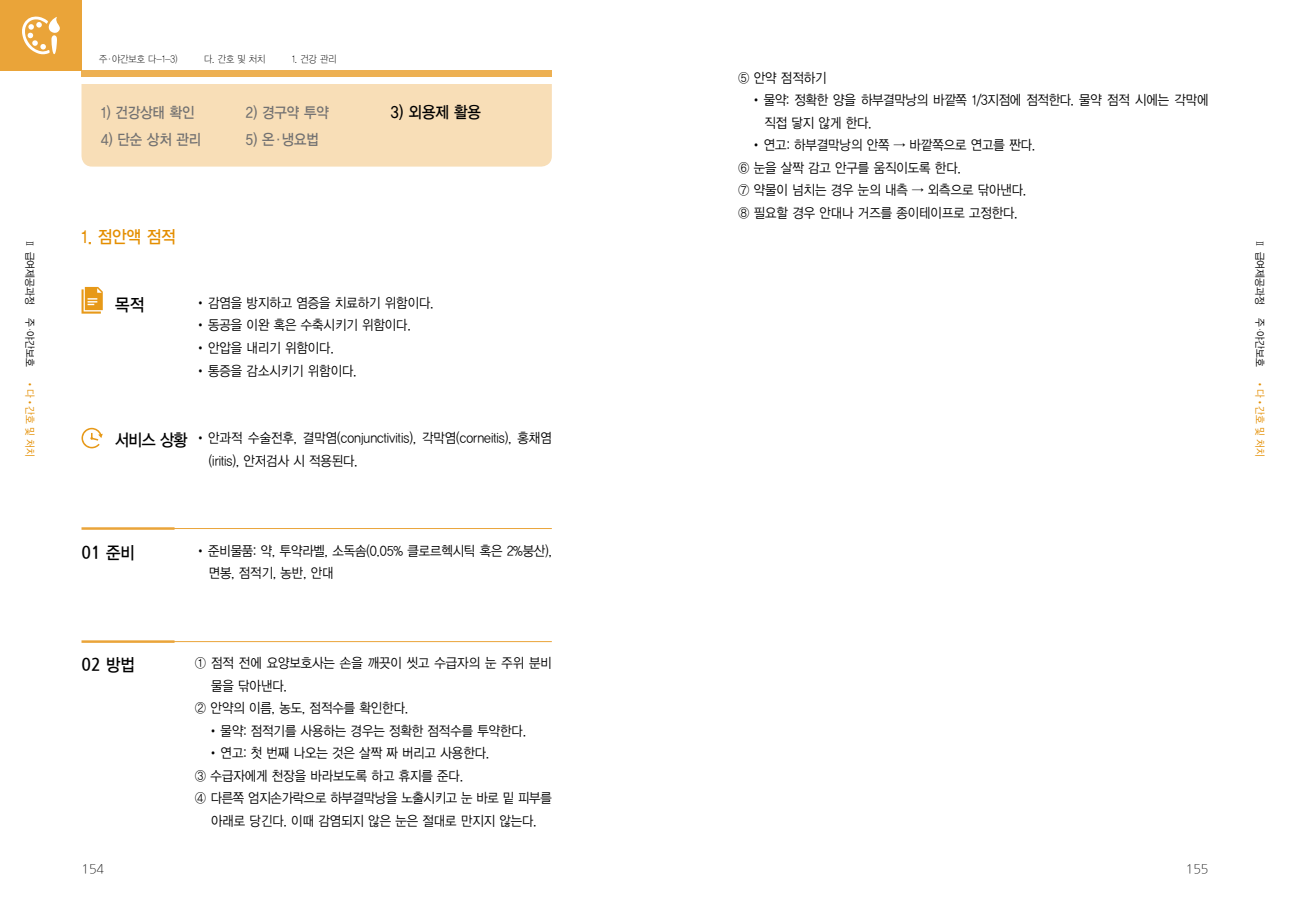
<style>
.page{position:relative;width:1290px;height:911px;background:#fff}
.page>*{position:absolute;margin:0;border:0;box-sizing:border-box;transform-origin:0 0}
.t1{font:700 17.5px "Nanum Gothic";color:#000;scale:.9 1}
.t2{font:17.5px "YDVYGO Std 13";color:#e48e00;scale:.9 1}
.t3{font:17.5px "YDVYGO Std 13";color:#000;scale:.9 1}
.t4{font:16.88px "YDVYGO Std 13";color:#000;scale:.9 1}
.t5{font:16.25px "YDVYGO Std 13";color:#000;scale:.9 1}
.t6{font:15px "YDVYGO Std 13";color:#727171;scale:.9 1}
.t7{font:13.75px/23.1px "YDVYGO Std 12";color:#000;scale:.9 1}
.t8{font:13.75px/22.5px "YDVYGO12";color:#000;scale:.9 1}
.t9{font:13.75px/22.5px "YDVYGO12";letter-spacing:-.02em;color:#000;scale:.9 1}
.t10{font:13.75px "YDVYGO Std 12";letter-spacing:-.02em;color:#000;scale:.9 1}
.t11{font:300 12.5px "Nanum Gothic";color:#000}
.t12{font:10.62px "YDVYGO Std 12";color:#000;scale:.9 1}
.t13{font:10.62px "YDVYGO12";color:#000;scale:.9 1}
.t14{font:10.62px "YDVYGO Std 12";color:#e48e00;scale:.9 1}
.t15{font:10.62px "YDVYGO12";color:#e48e00;scale:.9 1}
.t16{font:10px "YDVYGO Std 11";color:#000;scale:.9 1}
.s1{font-family:"YDVY Mj O Std 12"}
.s2{font-family:"YDVYGO Std 11"}
.s3{font-family:"YDVYGO Std 13";font-weight:400}
.s4{font-family:"YDVYGO11"}
.s5{font-family:"YDVY Mj O12"}
</style>
<div class="page">
<div style="left:81px;top:84px;width:471px;height:83px;background:#f8deb7"></div>
<div style="left:81px;top:71px;width:471px;height:6px;background:#edb052"></div>
<svg style="left:81px;top:428px;width:22px;height:20px"></svg>
<svg style="left:82px;top:287px;width:21px;height:27px"></svg>
<hr style="left:81px;top:527px;width:94px;height:3px;background:#eaa439">
<hr style="left:173px;top:528px;width:379px;height:1px;background:#eaa439">
<hr style="left:81px;top:640px;width:94px;height:3px;background:#eaa439">
<hr style="left:173px;top:641px;width:379px;height:1px;background:#eaa439">
<div style="left:0;top:0;width:82px;height:71px;background:#eaa439"></div>
<svg style="left:22px;top:16px;width:38px;height:39px"></svg>
<p class="t12" style="left:35px;top:239px;width:74px;rotate:90deg"><span class="s1">Ⅱ</span> 급여제공과정</p>
<p class="t12" style="left:35px;top:318px;width:56px;rotate:90deg">주<span class="s2">·</span>야간보호</p>
<p class="t14" style="left:35px;top:380px;width:87px;rotate:90deg">•다•간호 및 처치</p>
<p class="t16" style="left:99px;top:54px;width:89px">주·야간보호 다-1-3)</p>
<p class="t16" style="left:204px;top:54px;width:69px">다. 간호 및 처치</p>
<p class="t16" style="left:292px;top:54px;width:51px">1. 건강 관리</p>
<p class="t6" style="left:101px;top:105px;width:106px">1) 건강상태 확인</p>
<p class="t6" style="left:246px;top:105px;width:94px">2) 경구약 투약</p>
<p class="t5" style="left:391px;top:104px;width:102px">3) 외용제 활용</p>
<p class="t6" style="left:101px;top:132px;width:113px">4) 단순 상처 관리</p>
<p class="t6" style="left:246px;top:132px;width:83px">5) 온·냉요법</p>
<p class="t2" style="left:82px;top:228px;width:106px">1. 점안액 점적</p>
<p class="t3" style="left:115px;top:296px;width:34px">목적</p>
<p class="t7" style="left:195px;top:291px;width:267px"><span class="s2">•</span>감염을 방지하고 염증을 치료하기 위함이다.</p>
<p class="t7" style="left:195px;top:314px;width:241px"><span class="s2">•</span>동공을 이완 혹은 수축시키기 위함이다.</p>
<p class="t7" style="left:195px;top:336px;width:156px"><span class="s2">•</span>안압을 내리기 위함이다.</p>
<p class="t7" style="left:195px;top:359px;width:181px"><span class="s2">•</span>통증을 감소시키기 위함이다.</p>
<p class="t4" style="left:115px;top:431px;width:82px">서비스 상황</p>
<p class="t7" style="left:209px;top:426px;width:383px;text-indent:-14px"><span class="s2">•</span>안과적 수술전후, 결막염(conjunctivitis), 각막염(corneitis), 홍채염 (iritis), 안저검사 시 적용된다.</p>
<p class="t1" style="left:81px;top:543px;width:61px">01 <span class="s3">준비</span></p>
<p class="t7" style="left:209px;top:539px;width:383px;line-height:22.5px;text-indent:-14px"><span class="s2">•</span> 준비물품: 약, 투약라벨, 소독솜(0.05% 클로르헥시틱 혹은 2%붕산), 면봉, 점적기, 농반, 안대</p>
<p class="t1" style="left:81px;top:656px;width:61px">02 <span class="s3">방법</span></p>
<p class="t11" style="left:81px;top:862px;width:24px">154</p>
<p class="t7" style="left:195px;top:651px;width:398px">① 점적 전에 요양보호사는 손을 깨끗이 씻고 수급자의 눈 주위 분비</p>
<p class="t7" style="left:211px;top:674px;width:86px">물을 닦아낸다.</p>
<p class="t7" style="left:195px;top:696px;width:238px">② 안약의 이름, 농도, 점적수를 확인한다.</p>
<p class="t7" style="left:207px;top:719px;width:356px"><span class="s2">•</span>물약: 점적기를 사용하는 경우는 정확한 점적수를 투약한다.</p>
<p class="t7" style="left:207px;top:741px;width:315px"><span class="s2">•</span>연고: 첫 번째 나오는 것은 살짝 짜 버리고 사용한다.</p>
<p class="t7" style="left:195px;top:764px;width:300px">③ 수급자에게 천장을 바라보도록 하고 휴지를 준다.</p>
<p class="t10" style="left:195px;top:791px;width:398px">④ 다른쪽 엄지손가락으로 하부결막낭을 노출시키고 눈 바로 밑 피부를</p>
<p class="t7" style="left:211px;top:809px;width:363px">아래로 당긴다. 이때 감염되지 않은 눈은 절대로 만지지 않는다.</p>
<p class="t8" style="left:738px;top:66px;width:100px">⑤ 안약 점적하기</p>
<p class="t9" style="left:764px;top:88px;width:495px;text-indent:-14px"><span class="s4">•</span> 물약: 정확한 양을 하부결막낭의 바깥쪽 1/3지점에 점적한다. 물약 점적 시에는 각막에 직접 닿지 않게 한다.</p>
<p class="t8" style="left:738px;top:133px;width:332px;text-indent:12px"><span class="s4">•</span>연고: 하부결막낭의 안쪽 → 바깥쪽으로 연고를 짠다.<br>⑥ 눈을 살짝 감고 안구를 움직이도록 한다.<br>⑦ 약물이 넘치는 경우 눈의 내측 → 외측으로 닦아낸다.<br>⑧ 필요할 경우 안대나 거즈를 종이테이프로 고정한다.</p>
<p class="t13" style="left:1267px;top:239px;width:74px;rotate:90deg"><span class="s5">Ⅱ</span> 급여제공과정</p>
<p class="t13" style="left:1267px;top:318px;width:56px;rotate:90deg">주<span class="s4">·</span>야간보호</p>
<p class="t15" style="left:1267px;top:380px;width:87px;rotate:90deg">•다•간호 및 처치</p>
<p class="t11" style="left:1186px;top:862px;width:24px">155</p>
</div>
